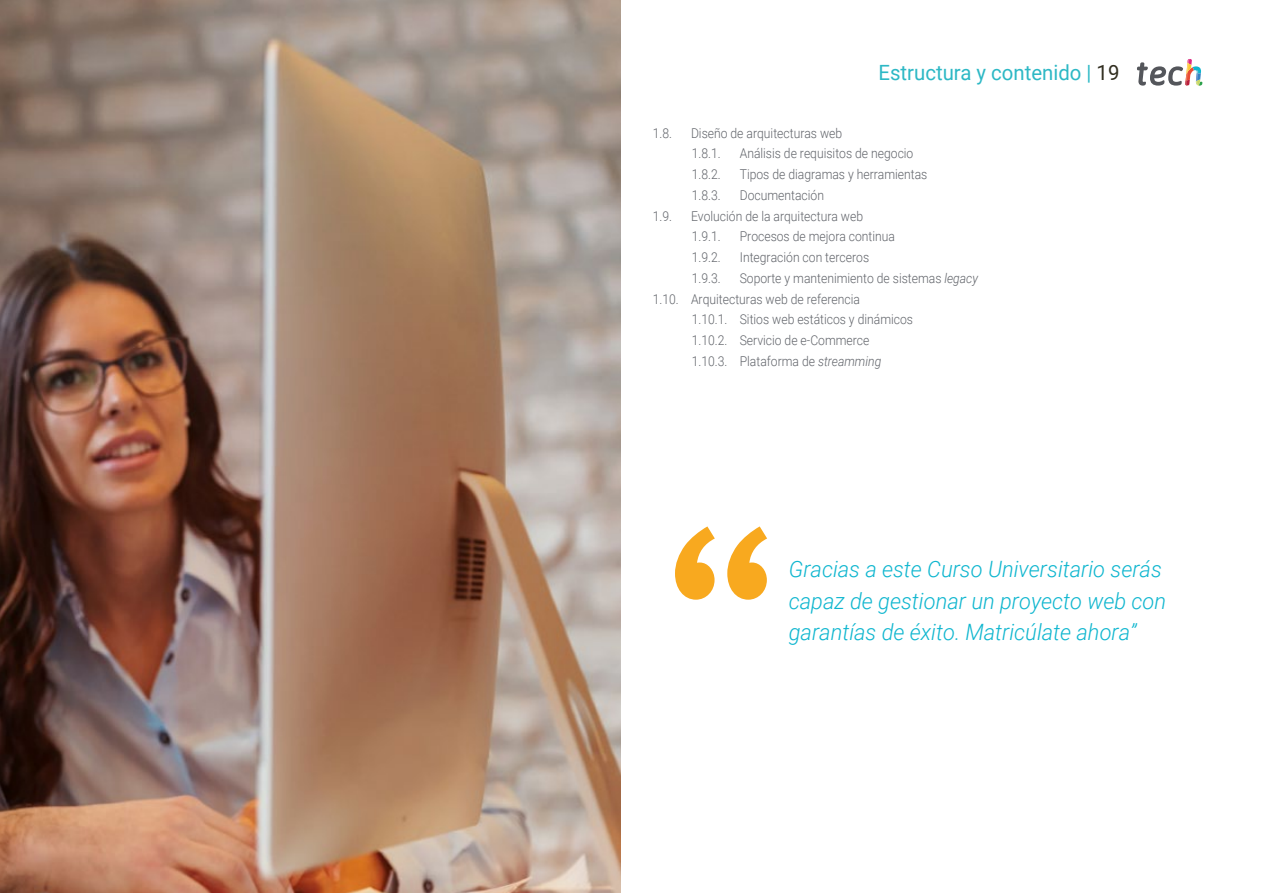
<style>
.page{position:relative;width:1263px;height:893px;background:#fff}
.page>*{position:absolute;margin:0;border:0;box-sizing:border-box;transform-origin:0 0}
.t1{font:italic 300 22.5px/31.5px "Roboto";color:#0fb6cf}
.t2{font:21px "Roboto";color:#2db8c5}
.t3{font:300 13.5px/20.7px "Roboto";color:#61646a;scale:.9 1}
.s1{color:#312e20}
.s2{font-style:italic}
</style>
<div class="page">
<img style="left:0;top:0;width:621px;height:893px">
<svg style="left:1137px;top:59px;width:65px;height:27px"></svg>
<svg style="left:675px;top:526px;width:92px;height:74px"></svg>
<h2 class="t2" style="left:878px;top:57px;width:242px">Estructura y contenido | <span class="s1">19</span></h2>
<p class="t3" style="left:653px;top:122px;width:23px">1.8.</p>
<p class="t3" style="left:691px;top:122px;width:169px">Diseño de arquitecturas web<br>1.8.1.</p>
<p class="t3" style="left:740px;top:143px;width:194px">Análisis de requisitos de negocio</p>
<p class="t3" style="left:692px;top:164px;width:34px">1.8.2.</p>
<p class="t3" style="left:740px;top:164px;width:210px">Tipos de diagramas y herramientas</p>
<p class="t3" style="left:692px;top:184px;width:34px">1.8.3.</p>
<p class="t3" style="left:740px;top:184px;width:95px">Documentación</p>
<p class="t3" style="left:653px;top:205px;width:23px">1.9.</p>
<p class="t3" style="left:691px;top:205px;width:193px">Evolución de la arquitectura web<br>1.9.1.</p>
<p class="t3" style="left:740px;top:226px;width:174px">Procesos de mejora continua</p>
<p class="t3" style="left:692px;top:247px;width:34px">1.9.2.</p>
<p class="t3" style="left:740px;top:247px;width:145px">Integración con terceros</p>
<p class="t3" style="left:692px;top:267px;width:34px">1.9.3.</p>
<p class="t3" style="left:740px;top:267px;width:266px">Soporte y mantenimiento de sistemas <span class="s2">legacy</span></p>
<p class="t3" style="left:653px;top:288px;width:232px">1.10. Arquitecturas web de referencia</p>
<p class="t3" style="left:692px;top:309px;width:247px">1.10.1. Sitios web estáticos y dinámicos</p>
<p class="t3" style="left:692px;top:330px;width:199px">1.10.2. Servicio de e-Commerce</p>
<p class="t3" style="left:692px;top:350px;width:212px">1.10.3. Plataforma de <span class="s2">streamming</span></p>
<h1 class="t1" style="left:789px;top:553px;width:379px">Gracias a este Curso Universitario serás capaz de gestionar un proyecto web con garantías de éxito. Matricúlate ahora”</h1>
</div>
